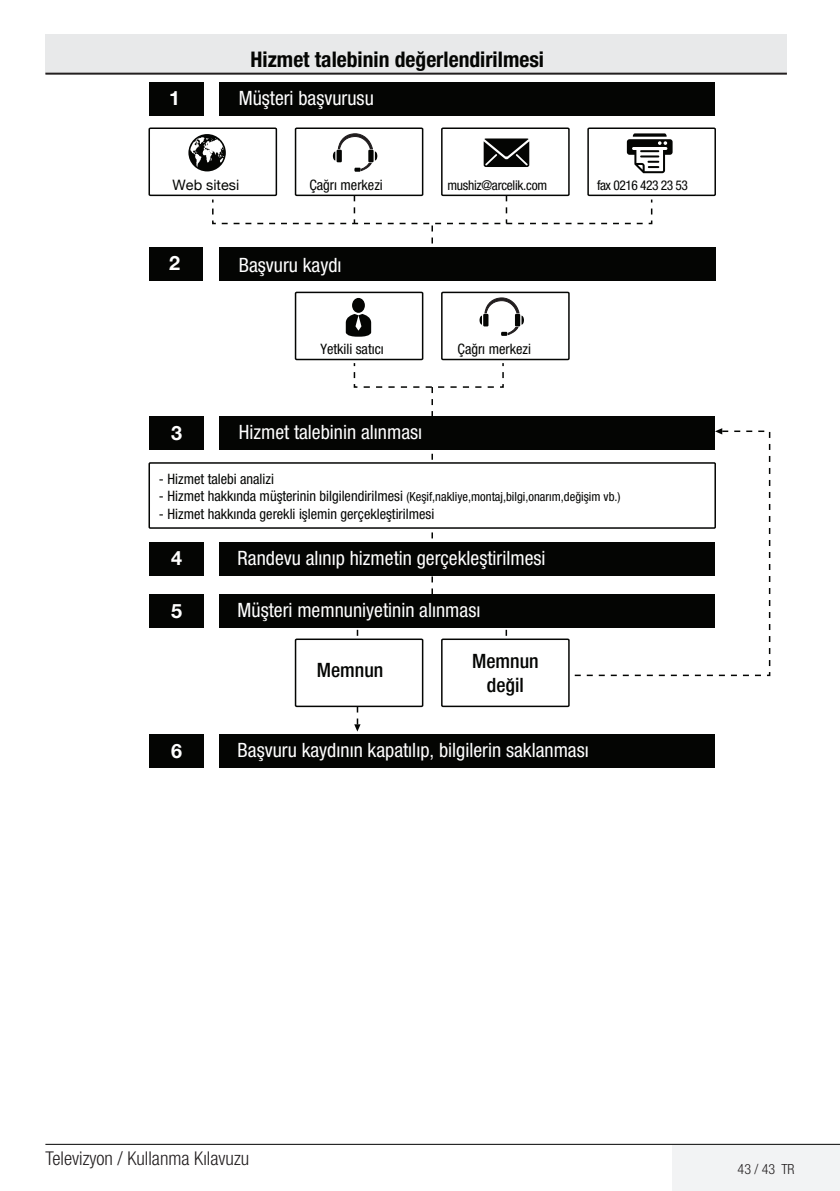
<style>
.page{position:relative;width:840px;height:1191px;background:#fff}
.page>*{position:absolute;margin:0;border:0;box-sizing:border-box;transform-origin:0 0}
.t1{font:700 condensed 21.6px "Helvetica Neue";color:#040503}
.t2{font:condensed 19.8px "Helvetica Neue";color:#fff}
.t3{font:500 condensed 19.8px/23.8px "Helvetica Neue";color:#040503;text-align:center}
.t4{font:700 19.8px "Helvetica Neue";color:#fff}
.t5{font:300 condensed 19px "Helvetica Neue LT Pro";color:#231f20}
.t6{font:condensed 14.4px "Helvetica Neue";color:#040503}
.t7{font:14.4px "Helvetica Neue";color:#040503}
.t8{font:300 condensed 14px "Helvetica Neue LT Pro";color:#231f20}
.t9{font:condensed 13.4px "Helvetica Neue";letter-spacing:-.02em;color:#040503}
.t10{font:condensed 12.6px "Helvetica Neue";color:#040503}
.s1{font-size:14.4px}
</style>
<div class="page">
<div style="left:671px;top:1145px;width:168px;height:46px;background:#f2f3f4"></div>
<hr style="left:45px;top:1144px;width:794px;height:1px;background:#000">
<div style="left:45px;top:34px;width:741px;height:40px;background:#e8e9ea"></div>
<hr style="left:45px;top:73px;width:741px;height:2px;background:#231f20">
<div style="left:149px;top:83px;width:54px;height:33px;background:#040503"></div>
<div style="left:219px;top:83px;width:495px;height:33px;background:#040503"></div>
<div style="left:219px;top:594px;width:495px;height:33px;background:#040503"></div>
<div style="left:149px;top:594px;width:54px;height:33px;background:#040503"></div>
<div style="left:149px;top:542px;width:54px;height:34px;background:#040503"></div>
<div style="left:219px;top:542px;width:495px;height:34px;background:#040503"></div>
<div style="left:149px;top:416px;width:54px;height:34px;background:#040503"></div>
<div style="left:219px;top:416px;width:495px;height:34px;background:#040503"></div>
<div style="left:149px;top:247px;width:54px;height:33px;background:#040503"></div>
<div style="left:219px;top:247px;width:495px;height:33px;background:#040503"></div>
<div style="left:148px;top:127px;width:129px;height:69px;border:2px solid #040503"></div>
<div style="left:587px;top:127px;width:128px;height:69px;border:2px solid #040503"></div>
<div style="left:441px;top:127px;width:128px;height:69px;border:2px solid #040503"></div>
<div style="left:294px;top:127px;width:129px;height:69px;border:2px solid #040503"></div>
<div style="left:441px;top:292px;width:128px;height:68px;border:2px solid #040503"></div>
<div style="left:294px;top:292px;width:129px;height:68px;border:2px solid #040503"></div>
<div style="left:441px;top:638px;width:128px;height:69px;border:2px solid #040503"></div>
<div style="left:294px;top:638px;width:129px;height:69px;border:2px solid #040503"></div>
<svg style="left:188px;top:134px;width:38px;height:37px"></svg>
<svg style="left:333px;top:133px;width:44px;height:39px"></svg>
<svg style="left:479px;top:297px;width:44px;height:39px"></svg>
<svg style="left:483px;top:138px;width:46px;height:29px"></svg>
<svg style="left:626px;top:133px;width:46px;height:40px"></svg>
<hr style="left:639px;top:155px;width:20px;height:2px;background:#040503">
<hr style="left:639px;top:150px;width:20px;height:2px;background:#040503">
<svg style="left:353px;top:363px;width:151px;height:53px"></svg>
<svg style="left:431px;top:453px;width:2px;height:7px"></svg>
<svg style="left:431px;top:532px;width:2px;height:7px"></svg>
<svg style="left:431px;top:576px;width:2px;height:18px"></svg>
<svg style="left:356px;top:630px;width:2px;height:11px"></svg>
<svg style="left:505px;top:630px;width:2px;height:11px"></svg>
<svg style="left:211px;top:195px;width:441px;height:49px"></svg>
<svg style="left:345px;top:314px;width:26px;height:23px"></svg>
<div style="left:352px;top:298px;width:12px;height:15px;background:#040503;border-radius:50%"></div>
<div style="left:148px;top:462px;width:567px;height:67px;border:2px solid #040503"></div>
<div style="left:219px;top:734px;width:495px;height:33px;background:#040503"></div>
<div style="left:149px;top:734px;width:54px;height:33px;background:#040503"></div>
<svg style="left:573px;top:430px;width:197px;height:247px"></svg>
<svg style="left:714px;top:428px;width:7px;height:6px"></svg>
<svg style="left:354px;top:706px;width:6px;height:25px"></svg>
<p class="t1" style="left:250px;top:46px;width:295px">Hizmet talebinin değerlendirilmesi</p>
<p class="t4" style="left:169px;top:86px;width:12px">1</p>
<p class="t2" style="left:238px;top:87px;width:136px">Müşteri başvurusu</p>
<p class="t7" style="left:172px;top:174px;width:68px">Web sitesi</p>
<p class="t6" style="left:309px;top:176px;width:75px">Çağrı merkezi</p>
<p class="t9" style="left:447px;top:178px;width:101px">mushiz@arcelik.com</p>
<p class="t9" style="left:596px;top:178px;width:92px">fax 0216 423 23 53</p>
<p class="t4" style="left:169px;top:251px;width:12px">2</p>
<p class="t4" style="left:171px;top:420px;width:12px">3</p>
<p class="t2" style="left:238px;top:253px;width:104px">Başvuru kaydı</p>
<p class="t6" style="left:320px;top:340px;width:65px">Yetkili satıcı</p>
<p class="t2" style="left:238px;top:420px;width:185px">Hizmet talebinin alınması</p>
<p class="t6" style="left:457px;top:340px;width:75px">Çağrı merkezi</p>
<p class="t6" style="left:159px;top:470px;width:116px">- Hizmet talebi analizi</p>
<p class="t10" style="left:159px;top:489px;width:463px"><span class="s1">- Hizmet hakkında müşterinin bilgilendirilmesi</span> (Keşif,nakliye,montaj,bilgi,onarım,değişim vb.)</p>
<p class="t6" style="left:159px;top:505px;width:277px">- Hizmet hakkında gerekli işlemin gerçekleştirilmesi</p>
<p class="t4" style="left:171px;top:546px;width:12px">4</p>
<p class="t4" style="left:171px;top:599px;width:12px">5</p>
<p class="t2" style="left:237px;top:547px;width:309px">Randevu alınıp hizmetin gerçekleştirilmesi</p>
<p class="t2" style="left:237px;top:598px;width:244px">Müşteri memnuniyetinin alınması</p>
<p class="t3" style="left:316px;top:658px;width:68px">Memnun</p>
<p class="t3" style="left:472px;top:648px;width:68px">Memnun değil</p>
<p class="t4" style="left:171px;top:739px;width:12px">6</p>
<p class="t2" style="left:237px;top:738px;width:352px">Başvuru kaydının kapatılıp, bilgilerin saklanması</p>
<p class="t5" style="left:45px;top:1147px;width:205px">Televizyon / Kullanma Kılavuzu</p>
<p class="t8" style="left:737px;top:1161px;width:58px">43 / 43 TR</p>
</div>
